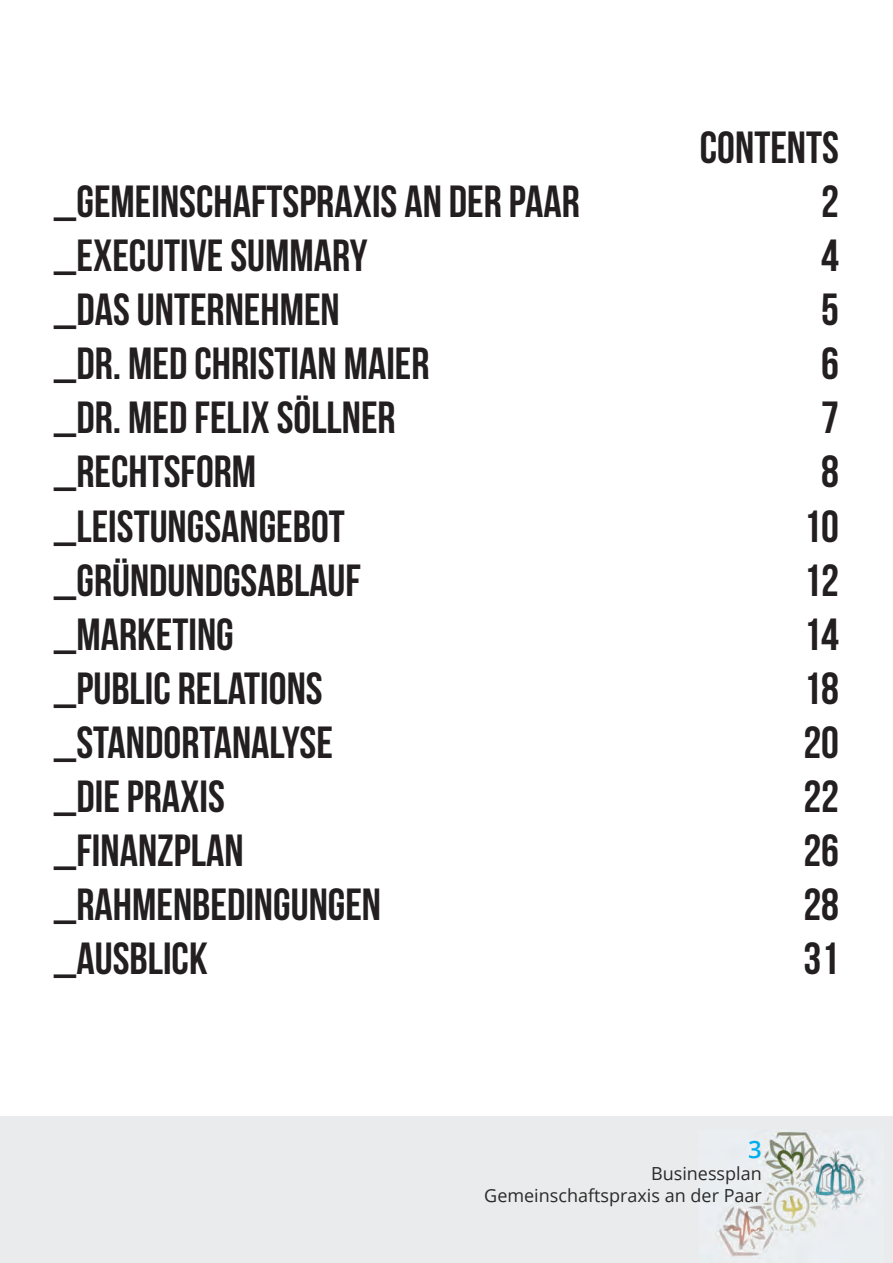
<style>
.page{position:relative;width:893px;height:1263px;background:#fff}
.page>*{position:absolute;margin:0;border:0;box-sizing:border-box;transform-origin:0 0}
.t1{font:45px "Bebas Neue";color:#231f20}
.t2{font:600 24px "Open Sans";color:#00aeef}
.t3{font:18px/21.6px "Open Sans";color:#2b292a;text-align:right}
</style>
<div class="page">
<div style="left:0;top:1116px;width:893px;height:147px;background:#eaebec"></div>
<img style="left:718px;top:1130px;width:147px;height:127px">
<p class="t1" style="left:700px;top:123px;width:141px">CONTENTS</p>
<p class="t1" style="left:54px;top:177px;width:528px">_GEMEINSCHAFTSPRAXIS AN DER PAAR</p>
<p class="t1" style="left:821px;top:177px;width:19px">2</p>
<p class="t1" style="left:54px;top:231px;width:315px">_EXECUTIVE SUMMARY</p>
<p class="t1" style="left:821px;top:231px;width:19px">4</p>
<p class="t1" style="left:54px;top:285px;width:287px">_DAS UNTERNEHMEN</p>
<p class="t1" style="left:821px;top:285px;width:19px">5</p>
<p class="t1" style="left:54px;top:339px;width:377px">_DR. MED CHRISTIAN MAIER</p>
<p class="t1" style="left:821px;top:339px;width:19px">6</p>
<p class="t1" style="left:54px;top:393px;width:343px">_DR. MED FELIX SÖLLNER</p>
<p class="t1" style="left:821px;top:393px;width:19px">7</p>
<p class="t1" style="left:54px;top:447px;width:204px">_RECHTSFORM</p>
<p class="t1" style="left:821px;top:447px;width:19px">8</p>
<p class="t1" style="left:54px;top:501px;width:292px">_LEISTUNGSANGEBOT</p>
<p class="t1" style="left:803px;top:501px;width:37px">10</p>
<p class="t1" style="left:54px;top:555px;width:309px">_GRÜNDUNDGSABLAUF</p>
<p class="t1" style="left:803px;top:555px;width:37px">12</p>
<p class="t1" style="left:54px;top:609px;width:181px">_MARKETING</p>
<p class="t1" style="left:803px;top:609px;width:37px">14</p>
<p class="t1" style="left:54px;top:663px;width:270px">_PUBLIC RELATIONS</p>
<p class="t1" style="left:803px;top:663px;width:37px">18</p>
<p class="t1" style="left:54px;top:717px;width:280px">_STANDORTANALYSE</p>
<p class="t1" style="left:803px;top:717px;width:37px">20</p>
<p class="t1" style="left:54px;top:771px;width:173px">_DIE PRAXIS</p>
<p class="t1" style="left:803px;top:771px;width:37px">22</p>
<p class="t1" style="left:54px;top:825px;width:191px">_FINANZPLAN</p>
<p class="t1" style="left:803px;top:825px;width:37px">26</p>
<p class="t1" style="left:54px;top:879px;width:329px">_RAHMENBEDINGUNGEN</p>
<p class="t1" style="left:803px;top:879px;width:37px">28</p>
<p class="t1" style="left:54px;top:933px;width:155px">_AUSBLICK</p>
<p class="t1" style="left:803px;top:933px;width:37px">31</p>
<p class="t2" style="left:748px;top:1133px;width:15px">3</p>
<p class="t3" style="left:484px;top:1162px;width:279px">Businessplan<br>Gemeinschaftspraxis an der Paar</p>
</div>
